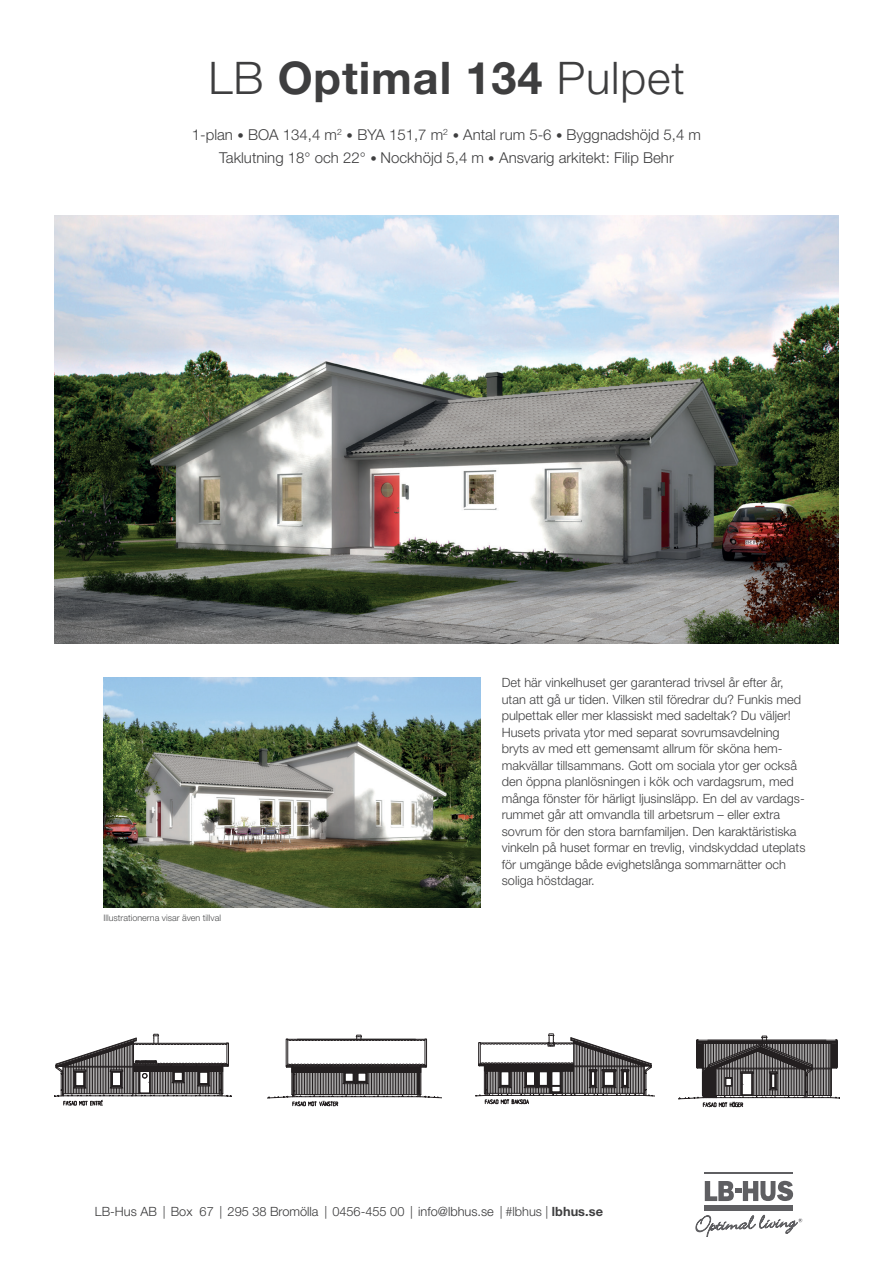
<style>
.page{position:relative;width:893px;height:1263px;background:#fff}
.page>*{position:absolute;margin:0;border:0;box-sizing:border-box;transform-origin:0 0}
.t1{font:700 45px "Helvetica Neue LT Pro";letter-spacing:.02em;color:#3e3e3f}
.t2{font:300 15px/22.5px "Helvetica Neue LT Pro";color:#3e3e3f;text-align:center}
.t3{font:300 12.75px/16.5px "Helvetica Neue LT Pro";color:#3e3e3f}
.t4{font:300 12.75px "Helvetica Neue LT Pro";color:#383839}
.t5{font:300 9px "Helvetica Neue LT Pro";color:#4b4c4d}
.s1{font-weight:300}
.s2{font-size:12.75px}
.s3{color:#3e3e3f}
.s4{font-weight:700;color:#3e3e3f}
</style>
<div class="page">
<svg style="left:696px;top:1215px;width:106px;height:22px"></svg>
<svg style="left:705px;top:1180px;width:88px;height:21px"></svg>
<hr style="left:705px;top:1172px;width:88px;height:2px;background:#5f5f62">
<div style="left:705px;top:1205px;width:88px;height:5px;background:#5f5f62"></div>
<img style="left:54px;top:216px;width:785px;height:427px">
<img style="left:103px;top:677px;width:378px;height:230px">
<svg style="left:54px;top:1033px;width:178px;height:73px"></svg>
<svg style="left:679px;top:1035px;width:161px;height:73px"></svg>
<svg style="left:476px;top:1033px;width:179px;height:72px"></svg>
<svg style="left:267px;top:1034px;width:174px;height:73px"></svg>
<h1 class="t1" style="left:208px;top:50px;width:478px"><span class="s1">LB</span> Optimal 134 <span class="s1">Pulpet</span></h1>
<p class="t2" style="left:192px;top:123px;width:511px">1-plan <span class="s2">•</span> BOA 134,4 m<sup>2</sup> <span class="s2">•</span> BYA 151,7 m<sup>2</sup> <span class="s2">•</span> Antal rum 5-6 <span class="s2">•</span> Byggnadshöjd 5,4 m<br>Taklutning 18° och 22° <span class="s2">•</span> Nockhöjd 5,4 m <span class="s2">•</span> Ansvarig arkitekt: Filip Behr</p>
<p class="t5" style="left:103px;top:912px;width:119px">Illustrationerna visar även tillval</p>
<p class="t3" style="left:502px;top:674px;width:305px">Det här vinkelhuset ger garanterad trivsel år efter år, utan att gå ur tiden. Vilken stil föredrar du? Funkis med pulpettak eller mer klassiskt med sadeltak? Du väljer!<br>Husets privata ytor med separat sovrumsavdelning bryts av med ett gemensamt allrum för sköna hem&shy;makvällar tillsammans. Gott om sociala ytor ger också den öppna planlösningen i kök och vardagsrum, med många fönster för härligt ljusinsläpp. En del av vardags&shy;rummet går att omvandla till arbetsrum – eller extra sovrum för den stora barnfamiljen. Den karaktäristiska vinkeln på huset formar en trevlig, vindskyddad uteplats för umgänge både evighetslånga sommarnätter och soliga höstdagar.</p>
<p class="t4" style="left:95px;top:1203px;width:510px">LB-Hus AB | Box 67 | 295 38 Bromölla | 0456-455 00 | info@lbhus.se | <span class="s3">#lbhus |</span> <span class="s4">lbhus.se</span></p>
</div>
